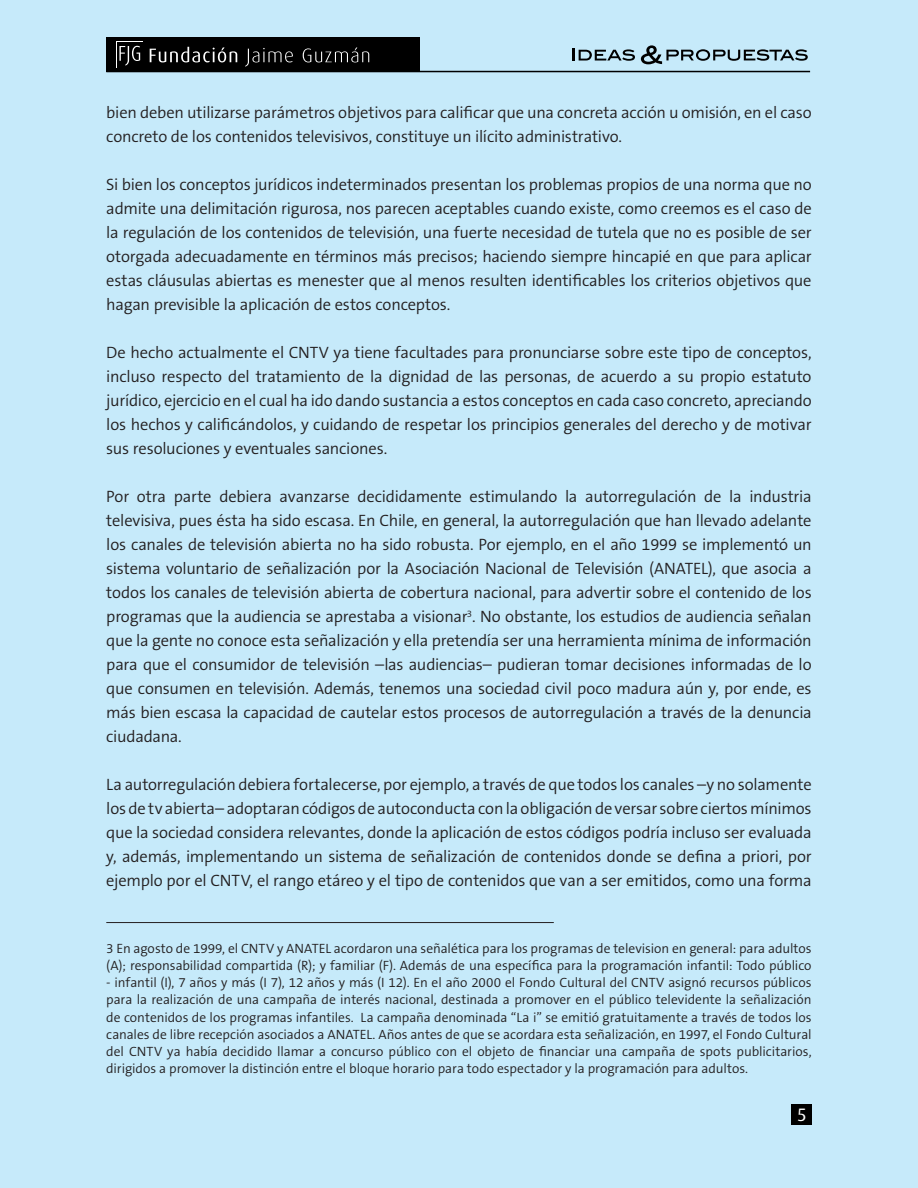
<style>
.page{position:relative;width:918px;height:1188px;background:#c6eafa}
.page>*{position:absolute;margin:0;border:0;box-sizing:border-box;transform-origin:0 0}
.t1{font:18px "Dax";color:#fff}
.t2{font:300 16.5px/24px "The Sans B4";letter-spacing:-.01em;color:#231f20;text-align:justify}
.t3{font:300 13.5px/17.2px "The Sans B4";color:#231f20}
</style>
<div class="page">
<div style="left:792px;top:1104px;width:20px;height:20px;background:#000"></div>
<svg style="left:573px;top:48px;width:62px;height:13px"></svg>
<svg style="left:641px;top:45px;width:167px;height:19px"></svg>
<hr style="left:106px;top:71px;width:704px;height:1px;background:#000">
<div style="left:106px;top:37px;width:313px;height:35px;background:#000"></div>
<svg style="left:116px;top:41px;width:27px;height:27px"></svg>
<div style="left:117px;top:42px;width:26px;height:25px;background:#000"></div>
<svg style="left:119px;top:46px;width:21px;height:20px"></svg>
<svg style="left:150px;top:47px;width:219px;height:20px"></svg>
<hr style="left:106px;top:922px;width:448px;height:1px;background:#231f20">
<p class="t2" style="left:106px;top:101px;width:707px">bien deben utilizarse parámetros objetivos para calificar que una concreta acción u omisión, en el caso concreto de los contenidos televisivos, constituye un ilícito administrativo.</p>
<p class="t2" style="left:106px;top:173px;width:707px">Si bien los conceptos jurídicos indeterminados presentan los problemas propios de una norma que no admite una delimitación rigurosa, nos parecen aceptables cuando existe, como creemos es el caso de la regulación de los contenidos de televisión, una fuerte necesidad de tutela que no es posible de ser otorgada adecuadamente en términos más precisos; haciendo siempre hincapié en que para aplicar estas cláusulas abiertas es menester que al menos resulten identificables los criterios objetivos que hagan previsible la aplicación de estos conceptos.</p>
<p class="t2" style="left:106px;top:341px;width:707px">De hecho actualmente el CNTV ya tiene facultades para pronunciarse sobre este tipo de conceptos, incluso respecto del tratamiento de la dignidad de las personas, de acuerdo a su propio estatuto jurídico, ejercicio en el cual ha ido dando sustancia a estos conceptos en cada caso concreto, apreciando los hechos y calificándolos, y cuidando de respetar los principios generales del derecho y de motivar sus resoluciones y eventuales sanciones.</p>
<p class="t2" style="left:106px;top:485px;width:707px">Por otra parte debiera avanzarse decididamente estimulando la autorregulación de la industria televisiva, pues ésta ha sido escasa. En Chile, en general, la autorregulación que han llevado adelante los canales de televisión abierta no ha sido robusta. Por ejemplo, en el año 1999 se implementó un sistema voluntario de señalización por la Asociación Nacional de Televisión (ANATEL), que asocia a todos los canales de televisión abierta de cobertura nacional, para advertir sobre el contenido de los programas que la audiencia se aprestaba a visionar<sup>3</sup>. No obstante, los estudios de audiencia señalan que la gente no conoce esta señalización y ella pretendía ser una herramienta mínima de información para que el consumidor de televisión –las audiencias– pudieran tomar decisiones informadas de lo que consumen en televisión. Además, tenemos una sociedad civil poco madura aún y, por ende, es más bien escasa la capacidad de cautelar estos procesos de autorregulación a través de la denuncia ciudadana.</p>
<p class="t2" style="left:106px;top:773px;width:707px">La autorregulación debiera fortalecerse, por ejemplo, a través de que todos los canales –y no solamente los de tv abierta– adoptaran códigos de autoconducta con la obligación de versar sobre ciertos mínimos que la sociedad considera relevantes, donde la aplicación de estos códigos podría incluso ser evaluada y, además, implementando un sistema de señalización de contenidos donde se defina a priori, por ejemplo por el CNTV, el rango etáreo y el tipo de contenidos que van a ser emitidos, como una forma</p>
<p class="t3" style="left:106px;top:940px;width:707px">3 En agosto de 1999, el CNTV y ANATEL acordaron una señalética para los programas de television en general: para adultos (A); responsabilidad compartida (R); y familiar (F). Además de una específica para la programación infantil: Todo público</p>
<p class="t3" style="left:106px;top:975px;width:707px;text-align:justify">- infantil (I), 7 años y más (I 7), 12 años y más (I 12). En el año 2000 el Fondo Cultural del CNTV asignó recursos públicos para la realización de una campaña de interés nacional, destinada a promover en el público televidente la señalización de contenidos de los programas infantiles. La campaña denominada “La i” se emitió gratuitamente a través de todos los canales de libre recepción asociados a ANATEL. Años antes de que se acordara esta señalización, en 1997, el Fondo Cultural del CNTV ya había decidido llamar a concurso público con el objeto de financiar una campaña de spots publicitarios, dirigidos a promover la distinción entre el bloque horario para todo espectador y la programación para adultos.</p>
<p class="t1" style="left:797px;top:1104px;width:11px">5</p>
</div>
